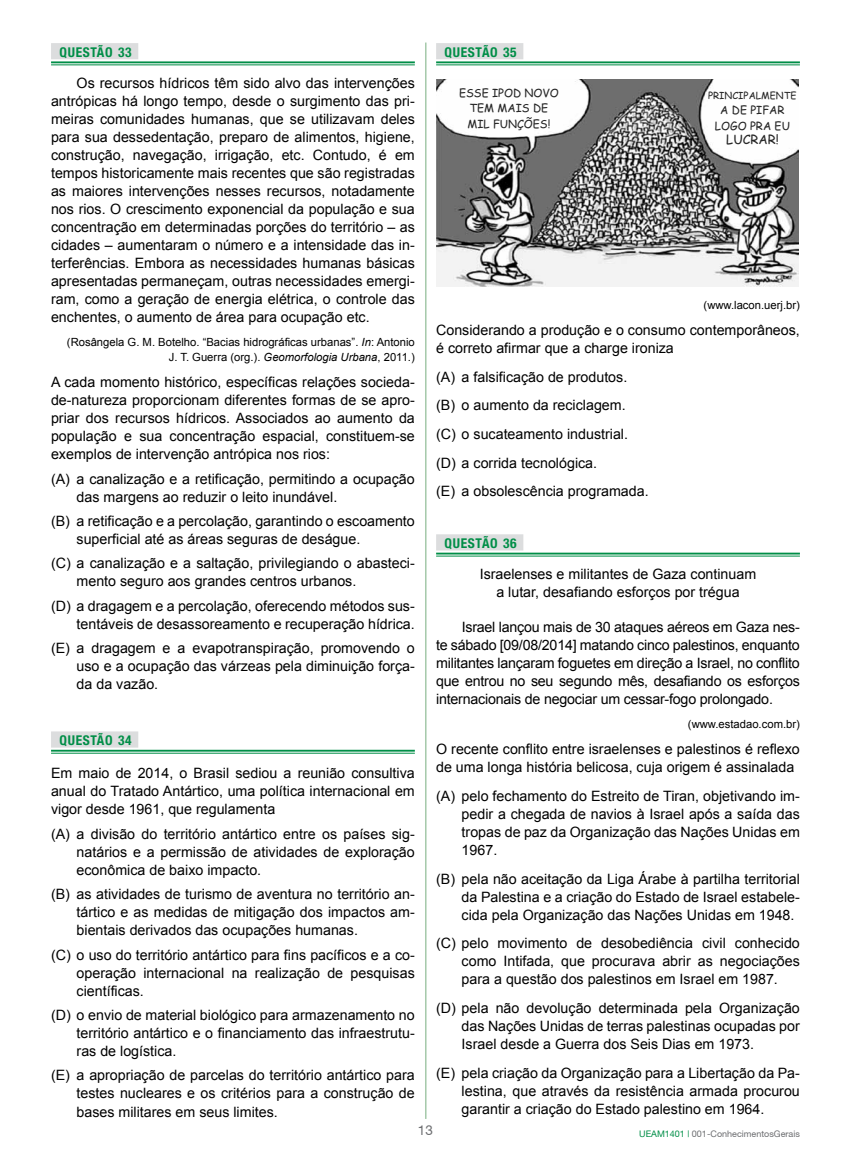
<style>
.page{position:relative;width:851px;height:1170px;background:#fff}
.page>*{position:absolute;margin:0;border:0;box-sizing:border-box;transform-origin:0 0}
.t1{font:14.25px/18px "Arial";color:#000;text-align:justify}
.t2{font:700 condensed 13.5px "Helvetica Neue LT Std";letter-spacing:.05em;color:#008e47}
.t3{font:13.5px "Helvetica 55 Roman";color:#6d6e71}
.t4{font:12.75px "Comic Sans MS";color:#262626}
.t5{font:11.25px/15px "Arial";color:#000;text-align:right}
.t6{font:11.25px/15.8px "Comic Sans MS";color:#262626;text-align:center}
.t7{font:9.75px "Comic Sans MS";color:#262626}
.t8{font:9px "Helvetica 55 Roman";color:#6d6e71}
.s1{font-style:italic}
.s2{color:#008e47}
</style>
<div class="page">
<hr style="left:425px;top:43px;width:1px;height:1075px;background:#78ae80">
<div style="left:436px;top:43px;width:87px;height:16px;background:#dcddde"></div>
<hr style="left:436px;top:61px;width:363px;height:2px;background:#008e47">
<hr style="left:436px;top:65px;width:363px;height:1px;background:#008e47">
<div style="left:436px;top:534px;width:87px;height:16px;background:#dcddde"></div>
<hr style="left:436px;top:552px;width:363px;height:2px;background:#008e47">
<hr style="left:436px;top:555px;width:363px;height:1px;background:#008e47">
<img style="left:436px;top:80px;width:362px;height:206px">
<div style="left:51px;top:43px;width:87px;height:16px;background:#dcddde"></div>
<hr style="left:51px;top:61px;width:364px;height:2px;background:#008e47">
<hr style="left:51px;top:65px;width:364px;height:1px;background:#008e47">
<div style="left:51px;top:731px;width:87px;height:16px;background:#dcddde"></div>
<hr style="left:51px;top:749px;width:364px;height:2px;background:#008e47">
<hr style="left:51px;top:752px;width:364px;height:1px;background:#008e47">
<p class="t2" style="left:60px;top:44px;width:74px">QUESTÃO 33</p>
<p class="t1" style="left:51px;top:74px;width:365px;text-indent:26px">Os recursos hídricos têm sido alvo das intervenções antrópicas há longo tempo, desde o surgimento das pri&shy;meiras comunidades humanas, que se utilizavam deles para sua dessedentação, preparo de alimentos, higiene, construção, navegação, irrigação, etc. Contudo, é em tempos historicamente mais recentes que são registradas as maiores intervenções nesses recursos, notadamente nos rios. O crescimento exponencial da população e sua concentração em determinadas porções do território – as cidades – aumentaram o número e a intensidade das in&shy;terferências. Embora as necessidades humanas básicas apresentadas permaneçam, outras necessidades emergi&shy;ram, como a geração de energia elétrica, o controle das enchentes, o aumento de área para ocupação etc.</p>
<p class="t5" style="left:67px;top:334px;width:349px">(Rosângela G. M. Botelho. “Bacias hidrográficas urbanas”. <span class="s1">In</span>: Antonio<br>J. T. Guerra (org.). <span class="s1">Geomorfologia Urbana</span>, 2011.)</p>
<p class="t1" style="left:51px;top:373px;width:365px">A cada momento histórico, específicas relações socieda&shy;de-natureza proporcionam diferentes formas de se apro&shy;priar dos recursos hídricos. Associados ao aumento da população e sua concentração espacial, constituem-se exemplos de intervenção antrópica nos rios:</p>
<p class="t1" style="left:77px;top:469px;width:340px;text-indent:-26px">(A) a canalização e a retificação, permitindo a ocupação das margens ao reduzir o leito inundável.</p>
<p class="t1" style="left:77px;top:512px;width:340px;text-indent:-26px">(B) a retificação e a percolação, garantindo o escoamento superficial até as áreas seguras de deságue.</p>
<p class="t1" style="left:77px;top:554px;width:340px;text-indent:-26px">(C) a canalização e a saltação, privilegiando o abasteci&shy;mento seguro aos grandes centros urbanos.</p>
<p class="t1" style="left:51px;top:597px;width:365px;text-align:right">(D) a dragagem e a percolação, oferecendo métodos sus&shy;tentáveis de desassoreamento e recuperação hídrica.</p>
<p class="t1" style="left:77px;top:639px;width:340px;text-indent:-26px">(E) a dragagem e a evapotranspiração, promovendo o uso e a ocupação das várzeas pela diminuição força&shy;da da vazão.</p>
<p class="t2" style="left:60px;top:732px;width:74px">QUESTÃO 34</p>
<p class="t1" style="left:51px;top:764px;width:365px">Em maio de 2014, o Brasil sediou a reunião consultiva anual do Tratado Antártico, uma política internacional em vigor desde 1961, que regulamenta</p>
<p class="t1" style="left:77px;top:824px;width:340px;text-indent:-26px">(A) a divisão do território antártico entre os países sig&shy;natários e a permissão de atividades de exploração econômica de baixo impacto.</p>
<p class="t1" style="left:77px;top:885px;width:340px;text-indent:-26px">(B) as atividades de turismo de aventura no território an&shy;tártico e as medidas de mitigação dos impactos am&shy;bientais derivados das ocupações humanas.</p>
<p class="t1" style="left:77px;top:945px;width:340px;text-indent:-26px">(C) o uso do território antártico para fins pacíficos e a co&shy;operação internacional na realização de pesquisas científicas.</p>
<p class="t1" style="left:77px;top:1006px;width:340px;text-indent:-26px">(D) o envio de material biológico para armazenamento no território antártico e o financiamento das infraestrutu&shy;ras de logística.</p>
<p class="t1" style="left:77px;top:1066px;width:340px;text-indent:-26px">(E) a apropriação de parcelas do território antártico para testes nucleares e os critérios para a construção de bases militares em seus limites.</p>
<p class="t2" style="left:444px;top:44px;width:74px">QUESTÃO 35</p>
<p class="t6" style="left:459px;top:84px;width:101px">ESSE IPOD NOVO<br>TEM MAIS DE<br>MIL FUNÇÕES!</p>
<p class="t7" style="left:708px;top:89px;width:90px">PRINCIPALMENTE</p>
<p class="t6" style="left:714px;top:102px;width:77px">A DE PIFAR<br>LOGO PRA EU</p>
<p class="t4" style="left:726px;top:131px;width:54px">LUCRAR!</p>
<p class="t5" style="left:703px;top:297px;width:98px">(www.lacon.uerj.br)</p>
<p class="t1" style="left:436px;top:321px;width:365px">Considerando a produção e o consumo contemporâneos, é correto afirmar que a charge ironiza</p>
<p class="t1" style="left:436px;top:362px;width:214px;line-height:28.7px;text-align:left">(A) a falsificação de produtos. (B) o aumento da reciclagem. (C) o sucateamento industrial. (D) a corrida tecnológica.<br>(E) a obsolescência programada.</p>
<p class="t2" style="left:444px;top:535px;width:74px">QUESTÃO 36</p>
<p class="t1" style="left:479px;top:565px;width:278px;text-align:center">Israelenses e militantes de Gaza continuam a lutar, desafiando esforços por trégua</p>
<p class="t1" style="left:436px;top:618px;width:365px;text-indent:26px">Israel lançou mais de 30 ataques aéreos em Gaza nes&shy;te sábado [09/08/2014] matando cinco palestinos, enquanto militantes lançaram foguetes em direção a Israel, no conflito que entrou no seu segundo mês, desafiando os esforços internacionais de negociar um cessar-fogo prolongado.</p>
<p class="t5" style="left:687px;top:716px;width:113px">(www.estadao.com.br)</p>
<p class="t1" style="left:436px;top:740px;width:365px">O recente conflito entre israelenses e palestinos é reflexo de uma longa história belicosa, cuja origem é assinalada</p>
<p class="t1" style="left:461px;top:787px;width:340px;text-indent:-26px">(A) pelo fechamento do Estreito de Tiran, objetivando im&shy;pedir a chegada de navios à Israel após a saída das tropas de paz da Organização das Nações Unidas em 1967.</p>
<p class="t1" style="left:461px;top:869px;width:340px;text-indent:-26px">(B) pela não aceitação da Liga Árabe à partilha territorial da Palestina e a criação do Estado de Israel estabele&shy;cida pela Organização das Nações Unidas em 1948.</p>
<p class="t1" style="left:461px;top:934px;width:340px;text-indent:-26px">(C) pelo movimento de desobediência civil conhecido como Intifada, que procurava abrir as negociações para a questão dos palestinos em Israel em 1987.</p>
<p class="t1" style="left:461px;top:998px;width:340px;text-indent:-26px">(D) pela não devolução determinada pela Organização das Nações Unidas de terras palestinas ocupadas por Israel desde a Guerra dos Seis Dias em 1973.</p>
<p class="t1" style="left:461px;top:1063px;width:340px;text-indent:-26px">(E) pela criação da Organização para a Libertação da Pa&shy;lestina, que através da resistência armada procurou garantir a criação do Estado palestino em 1964.</p>
<p class="t3" style="left:418px;top:1122px;width:17px">13</p>
<p class="t8" style="left:639px;top:1128px;width:162px"><span class="s2">UEAM1401 |</span> 001-ConhecimentosGerais</p>
</div>
